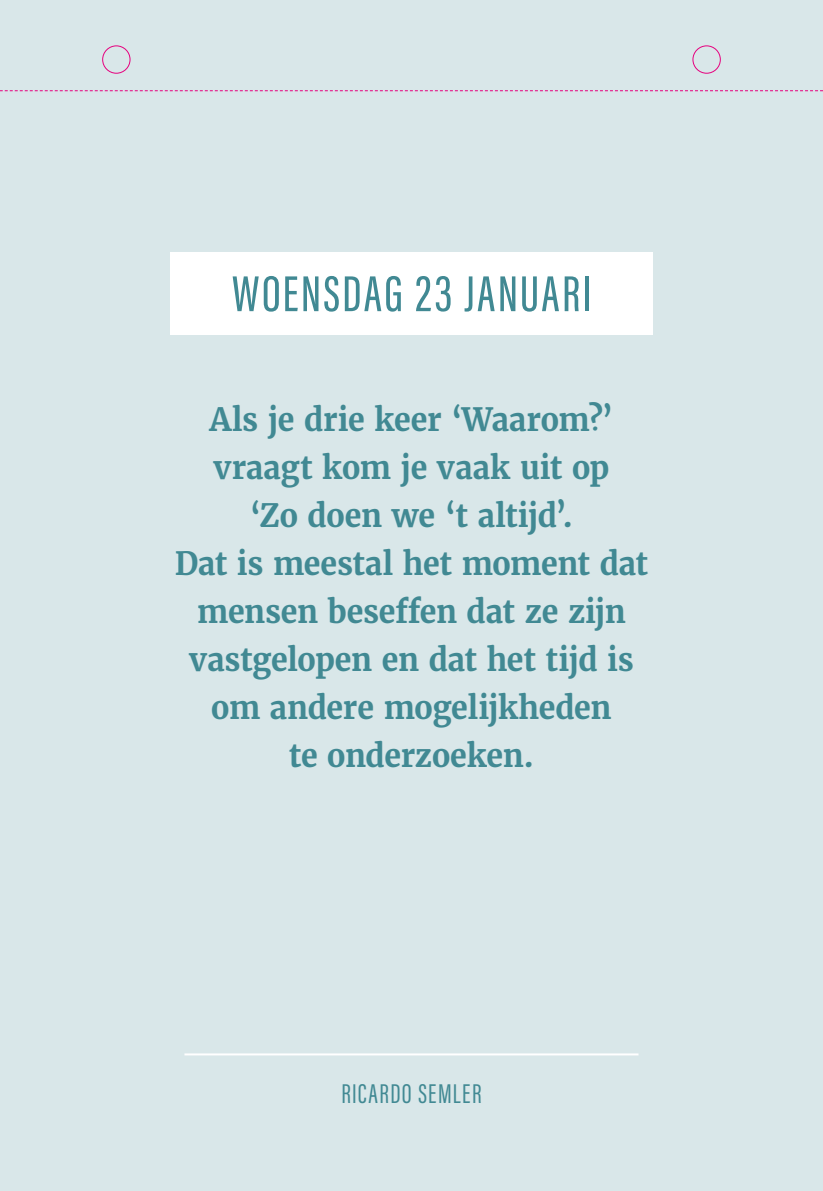
<style>
.page{position:relative;width:823px;height:1191px;background:#fff}
.page>*{position:absolute;margin:0;border:0;box-sizing:border-box;transform-origin:0 0}
.t1{font:500 52px "Acumin Pro Extra Cond";letter-spacing:.05em;color:#418993}
.t2{font:700 32px/48px "Merriweather";letter-spacing:-.01em;color:#418993;text-align:center;scale:.95 1}
.t3{font:28px "Acumin Pro Extra Cond";letter-spacing:.05em;color:#418993}
</style>
<div class="page">
<div style="left:0;top:0;width:822px;height:1191px;background:#d9e7e9"></div>
<div style="left:170px;top:252px;width:482px;height:83px;background:#fff"></div>
<hr style="left:184px;top:1053px;width:454px;height:2px;background:#fff">
<div style="left:102px;top:45px;width:28px;height:29px;border:1px solid #e6007e;border-radius:50%"></div>
<div style="left:692px;top:45px;width:28px;height:29px;border:1px solid #e6007e;border-radius:50%"></div>
<svg style="left:0;top:90px;width:822px;height:1px"></svg>
<h1 class="t1" style="left:232px;top:262px;width:360px">WOENSDAG 23 JANUARI</h1>
<p class="t2" style="left:175px;top:395px;width:499px">Als je drie keer ‘Waarom?’ vraagt kom je vaak uit op<br>‘Zo doen we ‘t altijd’.<br>Dat is meestal het moment dat mensen beseffen dat ze zijn vastgelopen en dat het tijd is om andere mogelijkheden<br>te onderzoeken.</p>
<p class="t3" style="left:341px;top:1077px;width:141px">RICARDO SEMLER</p>
</div>
